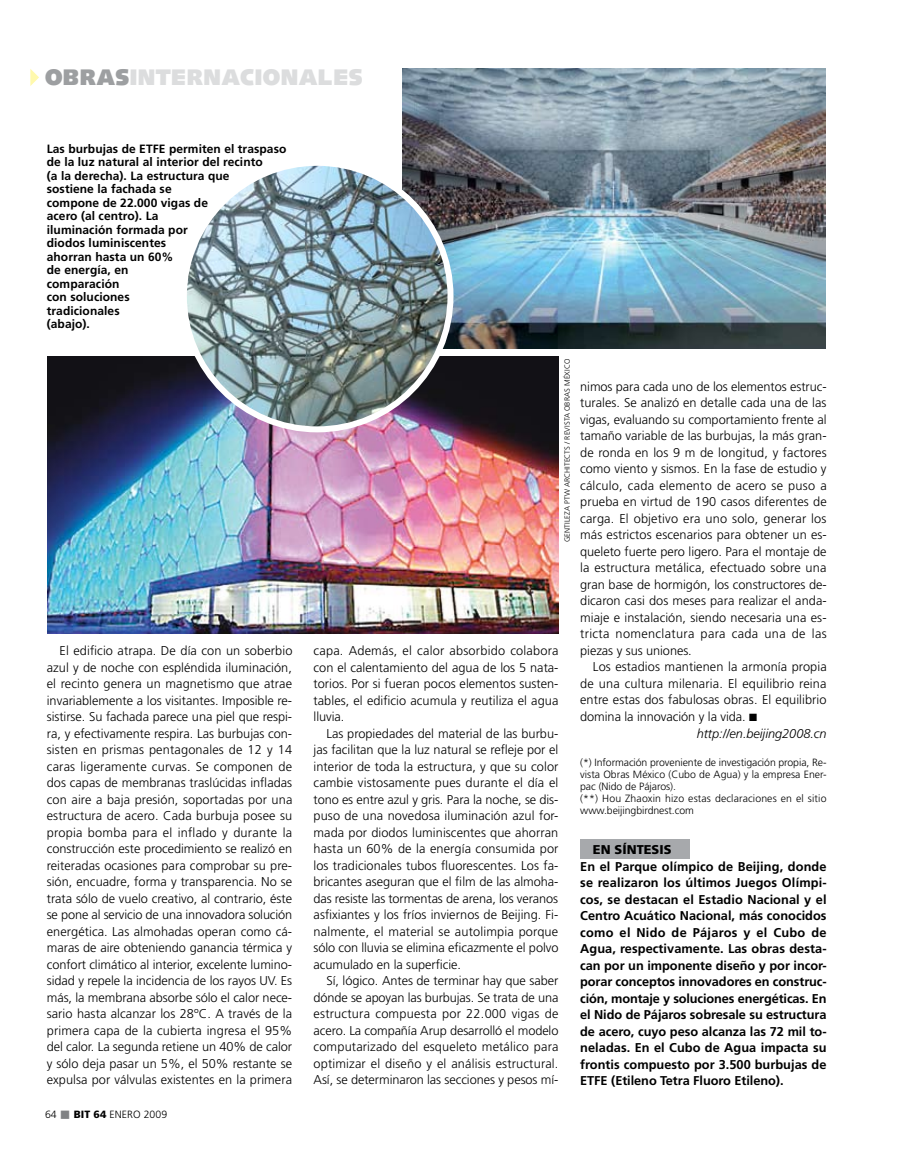
<style>
.page{position:relative;width:915px;height:1170px;background:#fff}
.page>*{position:absolute;margin:0;border:0;box-sizing:border-box;transform-origin:0 0}
.t1{font:900 22.5px "Syntax";letter-spacing:.02em;color:#dcddde}
.t2{font:300 12.75px/16.5px "Frutiger";letter-spacing:.005em;color:#000;text-align:justify}
.t3{font:700 12.75px/16.5px "Frutiger";letter-spacing:-.005em;color:#000;text-align:justify}
.t4{font:italic 300 12.75px "Frutiger";letter-spacing:-.005em;color:#000}
.t5{font:900 12.75px "Frutiger";color:#000}
.t6{font:700 12px/13.5px "Frutiger";letter-spacing:.005em;color:#000}
.t7{font:300 10.5px/12px "Frutiger";color:#000}
.t8{font:300 7.5px "Frutiger";letter-spacing:.005em;color:#000}
.s1{color:#9d9fa1}
.s2{color:#808284}
.s3{font-weight:900}
</style>
<div class="page">
<img style="left:48px;top:356px;width:510px;height:277px">
<div style="left:580px;top:839px;width:109px;height:19px;background:#a7a9ac"></div>
<svg style="left:30px;top:69px;width:9px;height:17px"></svg>
<img style="left:402px;top:68px;width:423px;height:280px">
<img style="left:184px;top:163px;width:266px;height:266px;border-radius:50%">
<div style="left:181px;top:160px;width:272px;height:272px;border:6px solid #fff;border-radius:50%"></div>
<h1 class="t1" style="left:45px;top:64px;width:319px"><span class="s1">OBRAS</span>INTERNACIONALES</h1>
<p class="t6" style="left:47px;top:142px;width:241px">Las burbujas de ETFE permiten el traspaso de la luz natural al interior del recinto<br>(a la derecha). La estructura que<br>sostiene la fachada se<br>compone de 22.000 vigas de<br>acero (al centro). La<br>iluminación formada por<br>diodos luminiscentes<br>ahorran hasta un 60%<br>de energía, en<br>comparación<br>con soluciones<br>tradicionales<br>(abajo).</p>
<p class="t8" style="left:563px;top:542px;width:185px;rotate:-90deg">Gentileza ptw architects / revista obras méxico</p>
<p class="t2" style="left:47px;top:642px;width:247px;text-indent:13px">El edificio atrapa. De día con un soberbio azul y de noche con espléndida iluminación, el recinto genera un magnetismo que atrae invariablemente a los visitantes. Imposible re&shy;sistirse. Su fachada parece una piel que respi&shy;ra, y efectivamente respira. Las burbujas con&shy;sisten en prismas pentagonales de 12 y 14 caras ligeramente curvas. Se componen de dos capas de membranas traslúcidas infladas con aire a baja presión, soportadas por una estructura de acero. Cada burbuja posee su propia bomba para el inflado y durante la construcción este procedimiento se realizó en reiteradas ocasiones para comprobar su pre&shy;sión, encuadre, forma y transparencia. No se trata sólo de vuelo creativo, al contrario, éste se pone al servicio de una innovadora solución energética. Las almohadas operan como cá&shy;maras de aire obteniendo ganancia térmica y confort climático al interior, excelente lumino&shy;sidad y repele la incidencia de los rayos UV. Es más, la membrana absorbe sólo el calor nece&shy;sario hasta alcanzar los 28ºC . A través de la primera capa de la cubierta ingresa el 95% del calor. La segunda retiene un 40% de calor y sólo deja pasar un 5%, el 50% restante se expulsa por válvulas existentes en la primera</p>
<p class="t2" style="left:313px;top:642px;width:246px">capa. Además, el calor absorbido colabora con el calentamiento del agua de los 5 nata&shy;torios. Por si fueran pocos elementos susten&shy;tables, el edificio acumula y reutiliza el agua lluvia.</p>
<p class="t2" style="left:313px;top:724px;width:246px;text-indent:13px">Las propiedades del material de las burbu&shy;jas facilitan que la luz natural se refleje por el interior de toda la estructura, y que su color cambie vistosamente pues durante el día el tono es entre azul y gris. Para la noche, se dis&shy;puso de una novedosa iluminación azul for&shy;mada por diodos luminiscentes que ahorran hasta un 60% de la energía consumida por los tradicionales tubos fluorescentes. Los fa&shy;bricantes aseguran que el film de las almoha&shy;das resiste las tormentas de arena, los veranos asfixiantes y los fríos inviernos de Beijing. Fi&shy;nalmente, el material se autolimpia porque sólo con lluvia se elimina eficazmente el polvo acumulado en la superficie.</p>
<p class="t2" style="left:313px;top:972px;width:246px;text-indent:13px">Sí, lógico. Antes de terminar hay que saber dónde se apoyan las burbujas. Se trata de una estructura compuesta por 22.000 vigas de acero. La compañía Arup desarrolló el modelo computarizado del esqueleto metálico para optimizar el diseño y el análisis estructural.<br>Así, se determinaron las secciones y pesos mí-</p>
<p class="t7" style="left:45px;top:1108px;width:124px">64 <span class="s2">■</span> <span class="s3">BIT 64</span> enero 2009</p>
<p class="t2" style="left:580px;top:378px;width:248px">nimos para cada uno de los elementos estruc&shy;turales. Se analizó en detalle cada una de las vigas, evaluando su comportamiento frente al tamaño variable de las burbujas, la más gran&shy;de ronda en los 9 m de longitud, y factores como viento y sismos. En la fase de estudio y cálculo, cada elemento de acero se puso a prueba en virtud de 190 casos diferentes de carga. El objetivo era uno solo, generar los más estrictos escenarios para obtener un es&shy;queleto fuerte pero ligero. Para el montaje de la estructura metálica, efectuado sobre una gran base de hormigón, los constructores de&shy;dicaron casi dos meses para realizar el anda&shy;miaje e instalación, siendo necesaria una es&shy;tricta nomenclatura para cada una de las piezas y sus uniones.</p>
<p class="t2" style="left:592px;top:658px;width:235px">Los estadios mantienen la armonía propia</p>
<p class="t2" style="left:580px;top:675px;width:248px">de una cultura milenaria. El equilibrio reina</p>
<p class="t2" style="left:580px;top:691px;width:248px">entre estas dos fabulosas obras. El equilibrio</p>
<p class="t2" style="left:580px;top:708px;width:178px">domina la innovación y la vida. ■</p>
<p class="t4" style="left:696px;top:725px;width:131px">http://en.beijing2008.cn</p>
<p class="t7" style="left:580px;top:756px;width:248px">(*) Información proveniente de investigación propia, Re&shy;vista Obras México (Cubo de Agua) y la empresa Ener&shy;pac (Nido de Pájaros).<br>(**) Hou Zhaoxin hizo estas declaraciones en el sitio www.beijingbirdnest.com</p>
<p class="t5" style="left:592px;top:841px;width:80px">EN SÍNTESIS</p>
<p class="t3" style="left:580px;top:857px;width:248px">En el Parque olímpico de Beijing, donde se realizaron los últimos Juegos Olímpi&shy;cos, se destacan el Estadio Nacional y el Centro Acuático Nacional, más conocidos como el Nido de Pájaros y el Cubo de Agua, respectivamente. Las obras desta&shy;can por un imponente diseño y por incor&shy;porar conceptos innovadores en construc&shy;ción, montaje y soluciones energéticas. En el Nido de Pájaros sobresale su estructura de acero, cuyo peso alcanza las 72 mil to&shy;neladas. En el Cubo de Agua impacta su frontis compuesto por 3.500 burbujas de ETFE (Etileno Tetra Fluoro Etileno).</p>
</div>
